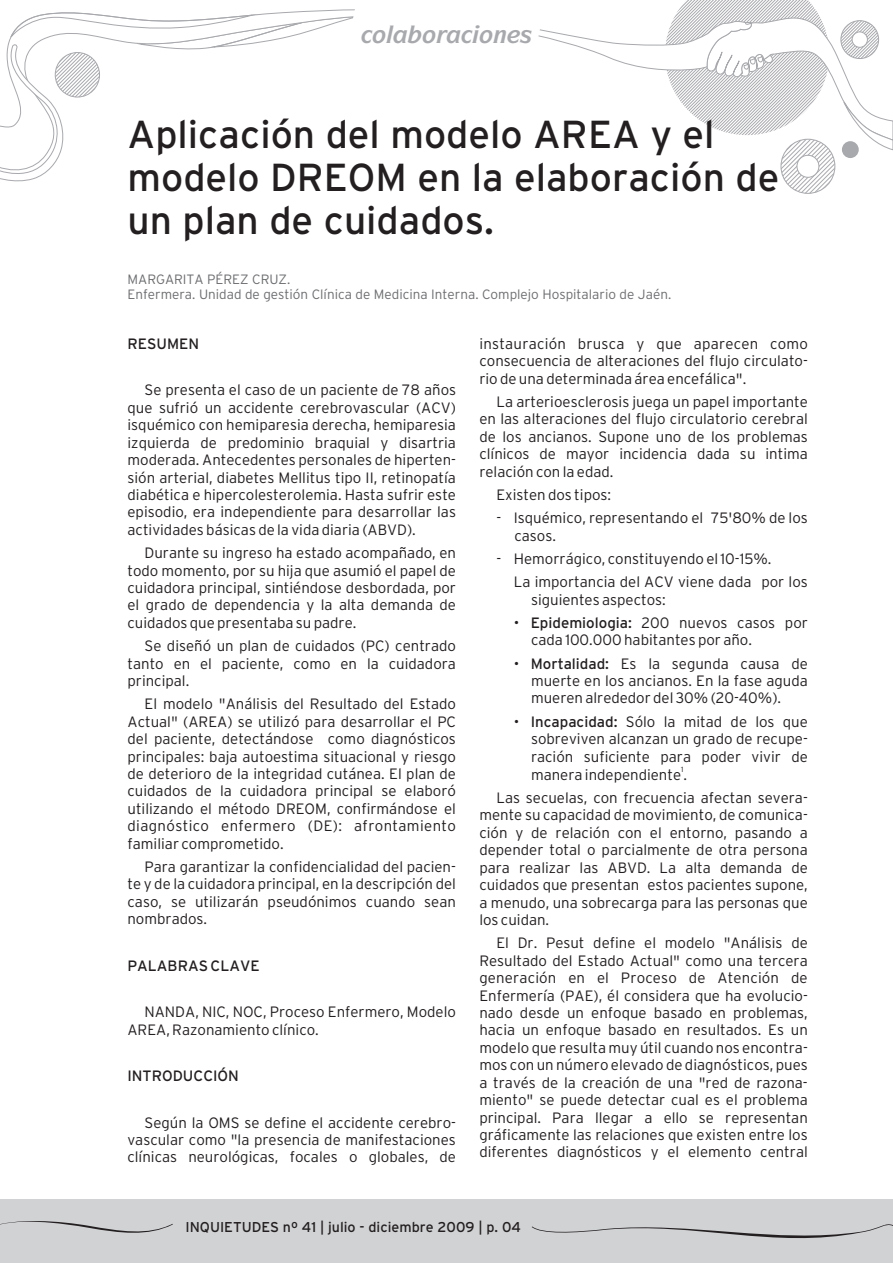
<style>
.page{position:relative;width:893px;height:1263px;background:#fff}
.page>*{position:absolute;margin:0;border:0;box-sizing:border-box;transform-origin:0 0}
.t1{font:39px/43px "Interstate";color:#231f20}
.t2{font:italic 700 24px "Symbol IT Cby BT";color:#a8a9ad}
.t3{font:300 15px/17.4px "Interstate";color:#231f20}
.t4{font:300 15px "Interstate";letter-spacing:.025em;color:#231f20}
.t5{font:15px "Interstate";color:#231f20}
.t6{font:14.25px "Interstate";color:#231f20}
.t7{font:300 13.5px/15px "Interstate";color:#6c6d70}
.t8{font:300 7.5px "Interstate";color:#231f20}
.s1{font-weight:400}
</style>
<div class="page">
<svg style="left:665px;top:0;width:228px;height:193px"></svg>
<div style="left:781px;top:139px;width:54px;height:55px;border:1px solid #a8a9ad;border-radius:50%"></div>
<div style="left:797px;top:155px;width:22px;height:22px;background:#fff;border:1px solid #a8a9ad;border-radius:50%"></div>
<div style="left:842px;top:141px;width:17px;height:17px;background:#a8a9ad;border-radius:50%"></div>
<div style="left:0;top:1199px;width:893px;height:64px;background:#d1d2d4"></div>
<svg style="left:0;top:1221px;width:173px;height:12px"></svg>
<svg style="left:532px;top:1224px;width:361px;height:15px"></svg>
<svg style="left:0;top:9px;width:544px;height:173px"></svg>
<h2 class="t2" style="left:372px;top:25px;width:65px">□● □</h2>
<h2 class="t2" style="left:479px;top:25px;width:54px">□■ ▲</h2>
<h1 class="t1" style="left:128px;top:113px;width:653px">Aplicación del modelo AREA y el modelo DREOM en la elaboración de un plan de cuidados.</h1>
<p class="t7" style="left:128px;top:272px;width:545px">MARGARITA PÉREZ CRUZ.<br>Enfermera. Unidad de gestión Clínica de Medicina Interna. Complejo Hospitalario de Jaén.</p>
<p class="t5" style="left:128px;top:335px;width:73px">RESUMEN</p>
<p class="t3" style="left:479px;top:335px;width:330px;text-align:justify">instauración brusca y que aparecen como consecuencia de alteraciones del flujo circulato&shy;rio de una determinada área encefálica".</p>
<p class="t3" style="left:145px;top:381px;width:313px">Se presenta el caso de un paciente de 78 años</p>
<p class="t3" style="left:496px;top:393px;width:313px">La arterioesclerosis juega un papel importante</p>
<p class="t3" style="left:128px;top:399px;width:330px">que sufrió un accidente cerebrovascular (ACV)</p>
<p class="t3" style="left:479px;top:410px;width:330px">en las alteraciones del flujo circulatorio cerebral</p>
<p class="t3" style="left:128px;top:416px;width:330px">isquémico con hemiparesia derecha, hemiparesia</p>
<p class="t3" style="left:479px;top:428px;width:330px">de los ancianos. Supone uno de los problemas</p>
<p class="t3" style="left:128px;top:434px;width:330px">izquierda de predominio braquial y disartria moderada. Antecedentes personales de hiperten-</p>
<p class="t3" style="left:479px;top:445px;width:330px">clínicos de mayor incidencia dada su intima relación con la edad.</p>
<p class="t3" style="left:128px;top:468px;width:330px">sión arterial, diabetes Mellitus tipo II, retinopatía diabética e hipercolesterolemia. Hasta sufrir este</p>
<p class="t3" style="left:496px;top:486px;width:116px">Existen dos tipos:</p>
<p class="t3" style="left:128px;top:503px;width:330px">episodio, era independiente para desarrollar las</p>
<p class="t3" style="left:496px;top:509px;width:313px">- Isquémico, representando el 75'80% de los</p>
<p class="t3" style="left:128px;top:521px;width:290px">actividades básicas de la vida diaria (ABVD).</p>
<p class="t3" style="left:514px;top:527px;width:43px">casos.</p>
<p class="t3" style="left:145px;top:544px;width:313px">Durante su ingreso ha estado acompañado, en</p>
<p class="t3" style="left:496px;top:550px;width:277px">- Hemorrágico, constituyendo el 10-15%.</p>
<p class="t3" style="left:128px;top:561px;width:330px">todo momento, por su hija que asumió el papel de</p>
<p class="t3" style="left:514px;top:573px;width:295px">La importancia del ACV viene dada por los</p>
<p class="t3" style="left:128px;top:579px;width:330px">cuidadora principal, sintiéndose desbordada, por</p>
<p class="t3" style="left:531px;top:591px;width:136px">siguientes aspectos:</p>
<p class="t3" style="left:128px;top:596px;width:330px">el grado de dependencia y la alta demanda de cuidados que presentaba su padre.</p>
<p class="t3" style="left:531px;top:614px;width:278px;text-indent:-17px">• <span class="s1">Epidemiologia:</span> 200 nuevos casos por cada 100.000 habitantes por año.</p>
<p class="t3" style="left:128px;top:637px;width:330px;text-align:right">Se diseñó un plan de cuidados (PC) centrado tanto en el paciente, como en la cuidadora</p>
<p class="t3" style="left:514px;top:654px;width:296px">• <span class="s1">Mortalidad:</span> Es la segunda causa de</p>
<p class="t3" style="left:128px;top:672px;width:63px">principal.</p>
<p class="t3" style="left:531px;top:672px;width:278px">muerte en los ancianos. En la fase aguda mueren alrededor del 30% (20-40%).</p>
<p class="t3" style="left:128px;top:695px;width:330px;text-align:right">El modelo "Análisis del Resultado del Estado<br>Actual" (AREA) se utilizó para desarrollar el PC</p>
<p class="t3" style="left:514px;top:713px;width:296px">• <span class="s1">Incapacidad:</span> Sólo la mitad de los que</p>
<p class="t3" style="left:128px;top:730px;width:330px">del paciente, detectándose como diagnósticos</p>
<p class="t3" style="left:531px;top:730px;width:278px">sobreviven alcanzan un grado de recupe-</p>
<p class="t3" style="left:127px;top:747px;width:330px">principales: baja autoestima situacional y riesgo</p>
<p class="t3" style="left:531px;top:747px;width:278px">ración suficiente para poder vivir de</p>
<p class="t8" style="left:681px;top:765px;width:4px">1</p>
<p class="t3" style="left:127px;top:765px;width:330px">de deterioro de la integridad cutánea. El plan de</p>
<p class="t3" style="left:531px;top:766px;width:158px">manera independiente .</p>
<p class="t3" style="left:127px;top:782px;width:330px">cuidados de la cuidadora principal se elaboró</p>
<p class="t3" style="left:496px;top:789px;width:313px">Las secuelas, con frecuencia afectan severa-</p>
<p class="t3" style="left:127px;top:800px;width:330px">utilizando el método DREOM, confirmándose el</p>
<p class="t3" style="left:479px;top:806px;width:330px">mente su capacidad de movimiento, de comunica-</p>
<p class="t4" style="left:127px;top:817px;width:330px">diagnóstico enfermero (DE): afrontamiento</p>
<p class="t3" style="left:479px;top:824px;width:330px">ción y de relación con el entorno, pasando a</p>
<p class="t3" style="left:127px;top:835px;width:158px">familiar comprometido.</p>
<p class="t3" style="left:479px;top:841px;width:330px">depender total o parcialmente de otra persona</p>
<p class="t3" style="left:144px;top:858px;width:313px">Para garantizar la confidencialidad del pacien-</p>
<p class="t3" style="left:479px;top:859px;width:330px">para realizar las ABVD. La alta demanda de</p>
<p class="t3" style="left:127px;top:875px;width:330px">te y de la cuidadora principal, en la descripción del</p>
<p class="t3" style="left:479px;top:876px;width:330px">cuidados que presentan estos pacientes supone,</p>
<p class="t3" style="left:127px;top:893px;width:330px">caso, se utilizarán pseudónimos cuando sean</p>
<p class="t3" style="left:479px;top:893px;width:330px">a menudo, una sobrecarga para las personas que</p>
<p class="t3" style="left:127px;top:910px;width:81px">nombrados.</p>
<p class="t3" style="left:496px;top:908px;width:313px;line-height:23.2px;text-indent:-17px">los cuidan.<br>El Dr. Pesut define el modelo "Análisis de</p>
<p class="t3" style="left:479px;top:952px;width:330px">Resultado del Estado Actual" como una tercera</p>
<p class="t5" style="left:127px;top:957px;width:134px">PALABRAS CLAVE</p>
<p class="t3" style="left:479px;top:969px;width:330px">generación en el Proceso de Atención de<br>Enfermería (PAE), él considera que ha evolucio-</p>
<p class="t3" style="left:144px;top:1003px;width:313px">NANDA, NIC, NOC, Proceso Enfermero, Modelo</p>
<p class="t3" style="left:479px;top:1004px;width:330px">nado desde un enfoque basado en problemas,</p>
<p class="t3" style="left:127px;top:1021px;width:193px">AREA, Razonamiento clínico.</p>
<p class="t3" style="left:479px;top:1021px;width:330px;text-align:justify">hacia un enfoque basado en resultados. Es un modelo que resulta muy útil cuando nos encontra&shy;mos con un número elevado de diagnósticos, pues</p>
<p class="t5" style="left:127px;top:1067px;width:113px">INTRODUCCIÓN</p>
<p class="t3" style="left:479px;top:1074px;width:330px;text-align:justify">a través de la creación de una "red de razona&shy;miento" se puede detectar cual es el problema principal. Para llegar a ello se representan</p>
<p class="t3" style="left:144px;top:1113px;width:313px">Según la OMS se define el accidente cerebro-</p>
<p class="t3" style="left:479px;top:1126px;width:330px">gráficamente las relaciones que existen entre los</p>
<p class="t3" style="left:127px;top:1131px;width:330px">vascular como "la presencia de manifestaciones</p>
<p class="t3" style="left:479px;top:1143px;width:330px">diferentes diagnósticos y el elemento central</p>
<p class="t3" style="left:127px;top:1148px;width:330px">clínicas neurológicas, focales o globales, de</p>
<p class="t6" style="left:186px;top:1219px;width:337px">INQUIETUDES nº 41 | julio - diciembre 2009 | p. 04</p>
</div>
